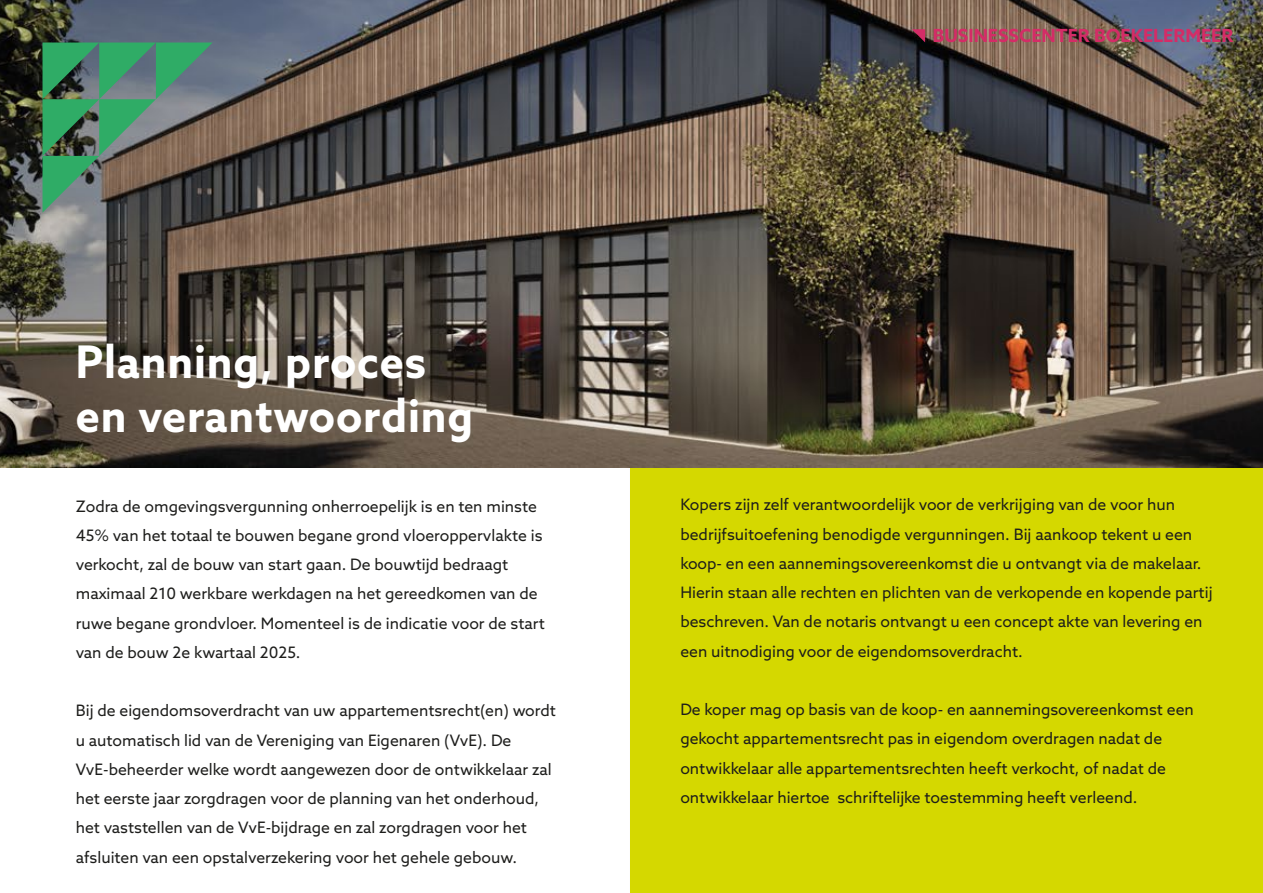
<style>
.page{position:relative;width:1263px;height:893px;background:#fff}
.page>*{position:absolute;margin:0;border:0;box-sizing:border-box;transform-origin:0 0}
.t1{font:700 45px/54px "Azo Sans";letter-spacing:.02em;color:#fff;scale:.96 1}
.t2{font:700 18.15px "Azo Sans";color:#d42c67}
.t3{font:15.75px/29.2px "Azo Sans";color:#1d1d1b}
</style>
<div class="page">
<img style="left:0;top:0;width:1263px;height:468px">
<svg style="left:43px;top:43px;width:170px;height:170px;background:#547a63"></svg>
<div style="left:630px;top:468px;width:633px;height:425px;background:#d5d800"></div>
<svg style="left:912px;top:29px;width:13px;height:13px"></svg>
<h1 class="t1" style="left:76px;top:334px;width:415px">Planning, proces en verantwoording</h1>
<p class="t3" style="left:76px;top:491px;width:471px">Zodra de omgevingsvergunning onherroepelijk is en ten minste 45% van het totaal te bouwen begane grond vloeroppervlakte is verkocht, zal de bouw van start gaan. De bouwtijd bedraagt maximaal 210 werkbare werkdagen na het gereedkomen van de ruwe begane grondvloer. Momenteel is de indicatie voor de start van de bouw 2e kwartaal 2025.</p>
<p class="t3" style="left:76px;top:696px;width:482px">Bij de eigendomsoverdracht van uw appartementsrecht(en) wordt u automatisch lid van de Vereniging van Eigenaren (VvE). De VvE-beheerder welke wordt aangewezen door de ontwikkelaar zal het eerste jaar zorgdragen voor de planning van het onderhoud, het vaststellen van de VvE-bijdrage en zal zorgdragen voor het afsluiten van een opstalverzekering voor het gehele gebouw.</p>
<p class="t2" style="left:933px;top:24px;width:302px">BUSINESSCENTER BOEKELERMEER</p>
<p class="t3" style="left:680px;top:490px;width:534px">Kopers zijn zelf verantwoordelijk voor de verkrijging van de voor hun bedrijfsuitoefening benodigde vergunningen. Bij aankoop tekent u een koop- en een aannemingsovereenkomst die u ontvangt via de makelaar.<br>Hierin staan alle rechten en plichten van de verkopende en kopende partij beschreven. Van de notaris ontvangt u een concept akte van levering en een uitnodiging voor de eigendomsoverdracht.</p>
<p class="t3" style="left:680px;top:695px;width:515px">De koper mag op basis van de koop- en aannemingsovereenkomst een gekocht appartementsrecht pas in eigendom overdragen nadat de ontwikkelaar alle appartementsrechten heeft verkocht, of nadat de ontwikkelaar hiertoe schriftelijke toestemming heeft verleend.</p>
</div>
